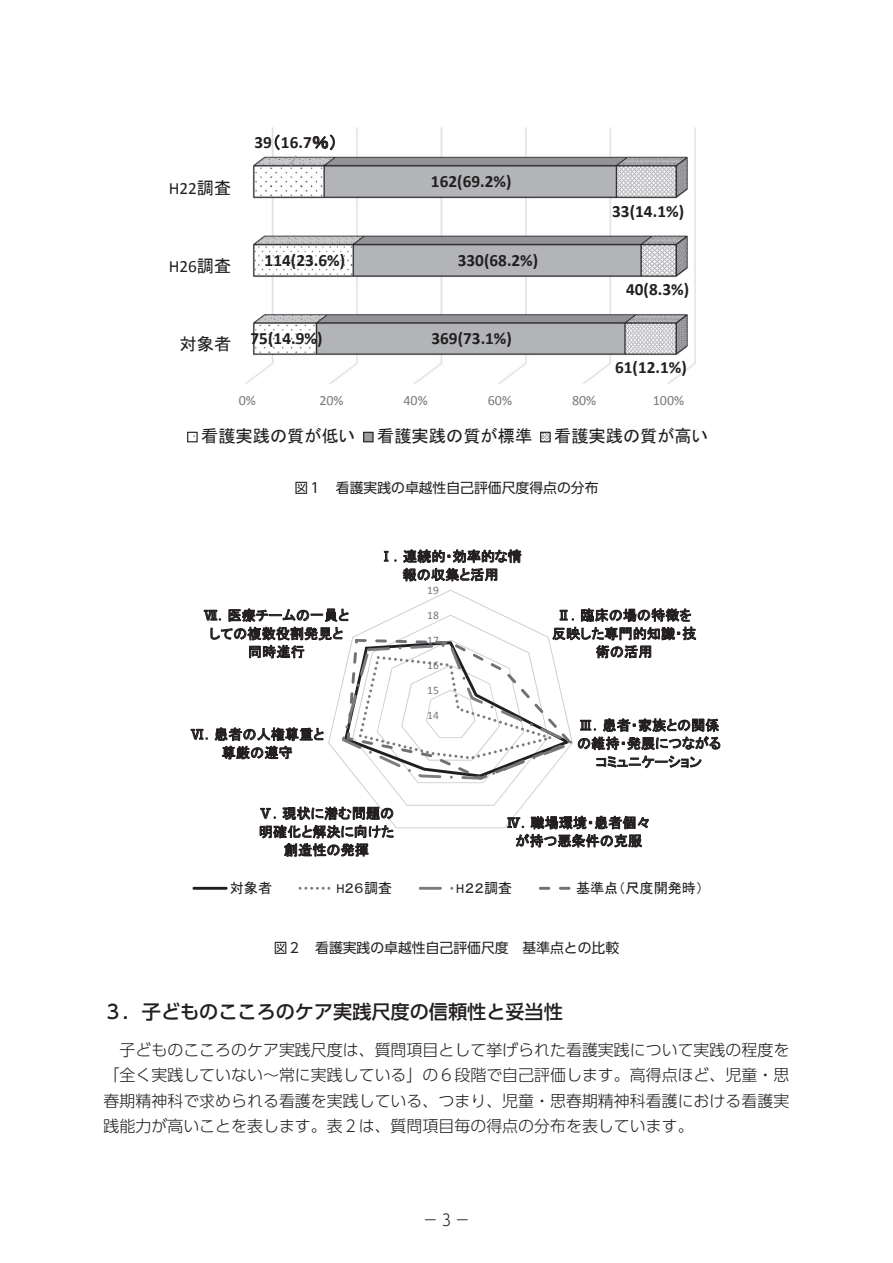
<style>
.page{position:relative;width:893px;height:1263px;background:#fff}
.page>*{position:absolute;margin:0;border:0;box-sizing:border-box;transform-origin:0 0}
.t1{font:500 19.2px "UD Shin Go Pro";color:#231f20}
.t2{font:700 17.25px "Calibri";letter-spacing:.005em;color:#231f20}
.t3{font:17.25px "MS P Gothic";letter-spacing:-.005em;color:#231f20}
.t4{font:17.25px "Calibri";color:#231f20}
.t5{font:300 15.9px/25.5px "UD Shin Go Pro";color:#231f20;text-align:justify}
.t6{font:14.1px/18.1px "MS P Gothic";color:#231f20;text-align:center}
.t7{font:14.1px "Calibri";letter-spacing:-.005em;color:#76787b}
.t8{font:13.8px "UD Shin Go Pro";color:#231f20}
.t9{font:11.55px "Calibri";letter-spacing:-.005em;color:#76787b}
.s1{font-family:"MS P Gothic"}
.s2{font-family:"MS P Gothic";font-weight:400}
.s3{font-family:"MS Gothic"}
.s4{font-family:"Calibri"}
</style>
<div class="page">
<img style="left:245px;top:127px;width:451px;height:258px">
<svg style="left:290px;top:155px;width:7px;height:11px"></svg>
<svg style="left:275px;top:135px;width:5px;height:15px"></svg>
<svg style="left:313px;top:135px;width:22px;height:15px"></svg>
<svg style="left:187px;top:432px;width:11px;height:10px"></svg>
<svg style="left:363px;top:432px;width:11px;height:10px"></svg>
<svg style="left:540px;top:432px;width:11px;height:10px"></svg>
<svg style="left:329px;top:590px;width:214px;height:238px"></svg>
<svg style="left:384px;top:551px;width:4px;height:10px"></svg>
<svg style="left:403px;top:549px;width:118px;height:33px"></svg>
<svg style="left:507px;top:816px;width:142px;height:32px"></svg>
<svg style="left:260px;top:807px;width:133px;height:50px"></svg>
<svg style="left:191px;top:608px;width:529px;height:172px"></svg>
<hr style="left:193px;top:887px;width:35px;height:3px;background:#231f20">
<svg style="left:299px;top:887px;width:31px;height:3px"></svg>
<hr style="left:419px;top:887px;width:23px;height:3px;background:#7a7c7f">
<svg style="left:539px;top:887px;width:11px;height:3px"></svg>
<svg style="left:559px;top:887px;width:11px;height:3px"></svg>
<p class="t4" style="left:169px;top:177px;width:64px">H22<span class="s1">調査</span></p>
<p class="t4" style="left:169px;top:255px;width:64px">H26<span class="s1">調査</span></p>
<p class="t2" style="left:255px;top:132px;width:85px">39<span class="s2">（</span>16.7<span class="s2">％）</span></p>
<p class="t2" style="left:265px;top:249px;width:82px">114(23.6%)</p>
<p class="t2" style="left:431px;top:171px;width:82px">162(69.2%)</p>
<p class="t2" style="left:458px;top:249px;width:82px">330(68.2%)</p>
<p class="t2" style="left:612px;top:200px;width:73px">33(14.1%)</p>
<p class="t2" style="left:626px;top:278px;width:65px">40(8.3%)</p>
<p class="t3" style="left:180px;top:335px;width:53px">対象者</p>
<p class="t2" style="left:250px;top:327px;width:73px">75(14.9%)</p>
<p class="t2" style="left:431px;top:327px;width:82px">369(73.1%)</p>
<p class="t2" style="left:615px;top:356px;width:73px">61(12.1%)</p>
<p class="t7" style="left:239px;top:392px;width:19px">0%</p>
<p class="t7" style="left:319px;top:392px;width:26px">20%</p>
<p class="t7" style="left:404px;top:392px;width:26px">40%</p>
<p class="t7" style="left:488px;top:392px;width:26px">60%</p>
<p class="t7" style="left:572px;top:392px;width:26px">80%</p>
<p class="t7" style="left:653px;top:392px;width:33px">100%</p>
<p class="t3" style="left:201px;top:428px;width:155px">看護実践の質が低い</p>
<p class="t3" style="left:377px;top:428px;width:157px">看護実践の質が標準</p>
<p class="t3" style="left:554px;top:428px;width:155px">看護実践の質が高い</p>
<p class="t8" style="left:294px;top:477px;width:306px">図１　看護実践の卓越性自己評価尺度得点の分布</p>
<p class="t6" style="left:379px;top:547px;width:144px"><span class="s3">Ⅰ</span>．連続的・効率的な情報の収集と活用</p>
<p class="t6" style="left:204px;top:606px;width:147px"><span class="s3">Ⅶ</span>．医療チームの一員としての複数役割発見と同時進行</p>
<p class="t6" style="left:190px;top:725px;width:135px"><span class="s3">Ⅵ</span>．患者の人権尊重と尊厳の遵守</p>
<p class="t6" style="left:259px;top:804px;width:137px"><span class="s3">Ⅴ</span>．現状に潜む問題の明確化と解決に向けた創造性の発揮</p>
<p class="t9" style="left:427px;top:583px;width:13px">19</p>
<p class="t9" style="left:427px;top:608px;width:13px">18</p>
<p class="t9" style="left:427px;top:633px;width:13px">17</p>
<p class="t9" style="left:427px;top:658px;width:13px">16</p>
<p class="t9" style="left:427px;top:683px;width:13px">15</p>
<p class="t9" style="left:427px;top:708px;width:13px">14</p>
<p class="t6" style="left:552px;top:606px;width:146px"><span class="s3">Ⅱ</span>．臨床の場の特徴を反映した専門的知識・技術の活用</p>
<p class="t6" style="left:577px;top:716px;width:145px"><span class="s3">Ⅲ</span>．患者・家族との関係の維持・発展につながるコミュニケーション</p>
<p class="t6" style="left:507px;top:813px;width:145px"><span class="s3">Ⅳ</span>．職場環境・患者個々が持つ悪条件の克服</p>
<p class="t6" style="left:230px;top:878px;width:44px">対象者</p>
<p class="t6" style="left:336px;top:878px;width:58px"><span class="s4">H</span>２６調査</p>
<p class="t6" style="left:456px;top:878px;width:58px"><span class="s4">H</span>２２調査</p>
<p class="t6" style="left:576px;top:878px;width:129px">基準点（尺度開発時）</p>
<p class="t8" style="left:274px;top:936px;width:347px">図２　看護実践の卓越性自己評価尺度　基準点との比較</p>
<h1 class="t1" style="left:104px;top:996px;width:461px">３．子どものこころのケア実践尺度の信頼性と妥当性</h1>
<p class="t5" style="left:104px;top:1036px;width:687px">　子どものこころのケア実践尺度は、質問項目として挙げられた看護実践について実践の程度を「全く実践していない～常に実践している」の６段階で自己評価します。高得点ほど、児童・思春期精神科で求められる看護を実践している、つまり、児童・思春期精神科看護における看護実践能力が高いことを表します。表２は、質問項目毎の得点の分布を表しています。</p>
<p class="t5" style="left:423px;top:1206px;width:49px">－3－</p>
</div>
